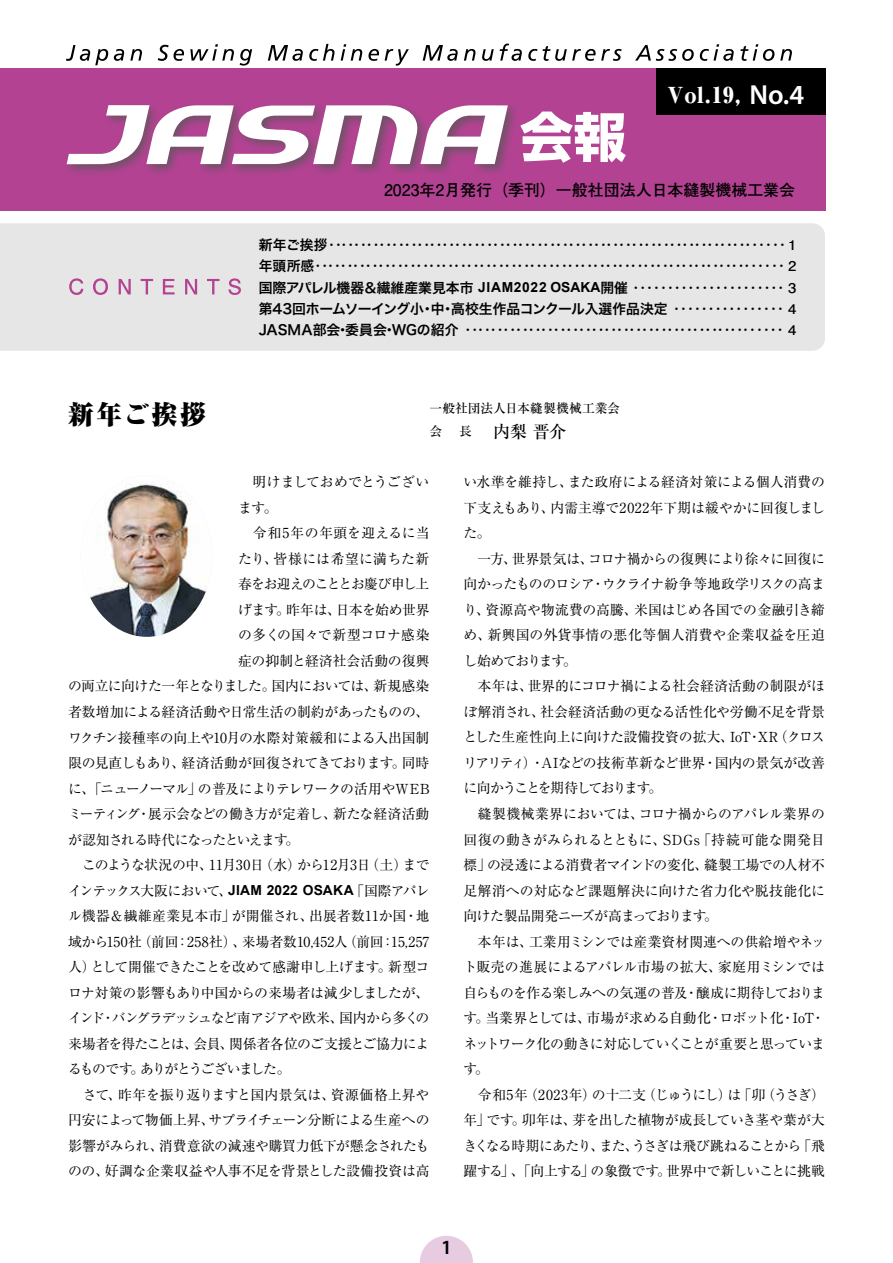
<style>
.page{position:relative;width:893px;height:1263px;background:#fff}
.page>*{position:absolute;margin:0;border:0;box-sizing:border-box;transform-origin:0 0}
.t1{font:900 25.5px "Ryumin Pro";letter-spacing:.115em;color:#000}
.t2{font:900 21.3px "Ryumin Pro";color:#fff}
.t3{font:600 20.25px "Myriad Pro";color:#000}
.t4{font:700 15.9px "Futo Go B101 Pro";color:#000}
.t5{font:13.8px/25.5px "Ryumin Pro";letter-spacing:-.025em;color:#000}
.t6{font:13.8px/21.3px "Hira Kaku Pro W6";color:#000;text-align:justify}
.t7{font:13.8px "Ryumin Pro";letter-spacing:-.005em;color:#000}
.t8{font:13.8px "Ryumin Pro";letter-spacing:-.045em;color:#000}
.t9{font:13.8px "Ryumin Pro";letter-spacing:-.05em;color:#000}
.t10{font:13.8px "Ryumin Pro";letter-spacing:-.08em;color:#000}
.t11{font:13.8px "Ryumin Pro";letter-spacing:-.09em;color:#000}
.t12{font:13.8px "Ryumin Pro";letter-spacing:-.065em;color:#000}
.t13{font:13.8px "Ryumin Pro";letter-spacing:.015em;color:#000}
.t14{font:13.8px "Ryumin Pro";letter-spacing:-.105em;color:#000}
.t15{font:13.8px "Ryumin Pro";letter-spacing:-.075em;color:#000}
.t16{font:13.8px "Ryumin Pro";letter-spacing:.025em;color:#000}
.t17{font:13.8px "Ryumin Pro";letter-spacing:.03em;color:#000}
.t18{font:13.8px "Ryumin Pro";color:#000}
.t19{font:500 12.75px/23.4px "Ryumin Pro";color:#000}
.s1{font-family:"Myriad Pro";font-weight:600;font-size:27.6px}
.s2{font-family:"Futo Go B101 Pro";font-weight:700;font-size:13.35px}
.s3{font-family:"Arial";font-weight:700}
.s4{font-size:16.95px}
</style>
<div class="page">
<div style="left:0;top:68px;width:825px;height:143px;background:#b44293"></div>
<div style="left:656px;top:68px;width:169px;height:47px;background:#000"></div>
<svg style="left:66px;top:45px;width:42px;height:20px"></svg>
<svg style="left:114px;top:49px;width:10px;height:12px"></svg>
<svg style="left:130px;top:49px;width:12px;height:12px"></svg>
<svg style="left:158px;top:45px;width:26px;height:16px"></svg>
<svg style="left:190px;top:44px;width:44px;height:17px"></svg>
<svg style="left:240px;top:49px;width:12px;height:17px"></svg>
<svg style="left:268px;top:45px;width:35px;height:16px"></svg>
<svg style="left:309px;top:44px;width:26px;height:17px"></svg>
<svg style="left:341px;top:44px;width:21px;height:17px"></svg>
<svg style="left:368px;top:49px;width:11px;height:12px"></svg>
<svg style="left:385px;top:49px;width:24px;height:17px"></svg>
<svg style="left:423px;top:45px;width:35px;height:16px"></svg>
<svg style="left:464px;top:49px;width:11px;height:12px"></svg>
<svg style="left:482px;top:49px;width:12px;height:12px"></svg>
<svg style="left:500px;top:44px;width:22px;height:17px"></svg>
<svg style="left:528px;top:46px;width:94px;height:15px"></svg>
<svg style="left:635px;top:45px;width:59px;height:16px"></svg>
<svg style="left:700px;top:44px;width:34px;height:17px"></svg>
<svg style="left:740px;top:44px;width:34px;height:17px"></svg>
<svg style="left:780px;top:49px;width:12px;height:12px"></svg>
<svg style="left:520px;top:112px;width:106px;height:51px"></svg>
<svg style="left:420px;top:1236px;width:53px;height:27px"></svg>
<div style="left:0;top:223px;width:825px;height:128px;background:#e6e6e6"></div>
<div style="left:63px;top:101px;width:456px;height:76px;background:#595757;opacity:.75"></div>
<svg style="left:67px;top:105px;width:444px;height:59px"></svg>
<svg style="left:69px;top:278px;width:14px;height:17px"></svg>
<svg style="left:93px;top:278px;width:15px;height:17px"></svg>
<svg style="left:119px;top:279px;width:12px;height:15px"></svg>
<svg style="left:141px;top:279px;width:12px;height:15px"></svg>
<svg style="left:163px;top:279px;width:12px;height:15px"></svg>
<svg style="left:185px;top:279px;width:12px;height:15px"></svg>
<svg style="left:207px;top:279px;width:13px;height:15px"></svg>
<svg style="left:228px;top:278px;width:13px;height:17px"></svg>
<img style="left:89px;top:483px;width:118px;height:154px">
<h2 class="t2" style="left:668px;top:78px;width:138px">Vol.19, <span class="s1">No.4</span></h2>
<p class="t4" style="left:384px;top:177px;width:413px">2023年2月発行（季刊）一般社団法人日本縫製機械工業会</p>
<p class="t6" style="left:259px;top:234px;width:539px">新年ご挨拶‥‥‥‥‥‥‥‥‥‥‥‥‥‥‥‥‥‥‥‥‥‥‥‥‥‥‥‥‥‥‥‥‥‥‥‥ <span class="s2">1</span>年頭所感‥‥‥‥‥‥‥‥‥‥‥‥‥‥‥‥‥‥‥‥‥‥‥‥‥‥‥‥‥‥‥‥‥‥‥‥‥ <span class="s2">2</span>国際アパレル機器＆繊維産業見本市 <span class="s3">JIAM2022 OSAKA</span>開催 ‥‥‥‥‥‥‥‥‥‥‥ <span class="s2">3</span>第43回ホームソーイング小・中・高校生作品コンクール入選作品決定 ‥‥‥‥‥‥‥‥ <span class="s2">4<br></span>JASMA部会・委員会・WGの紹介 ‥‥‥‥‥‥‥‥‥‥‥‥‥‥‥‥‥‥‥‥‥‥‥‥‥ <span class="s2">4</span></p>
<h1 class="t1" style="left:68px;top:394px;width:140px">新年ご挨拶</h1>
<p class="t19" style="left:429px;top:396px;width:192px">一般社団法人日本縫製機械工業会会　 長　 <span class="s4">内梨 晋介</span></p>
<p class="t5" style="left:238px;top:468px;width:193px">　明けましておめでとうござい</p>
<p class="t5" style="left:238px;top:494px;width:41px">ます。</p>
<p class="t16" style="left:238px;top:522px;width:193px">　令和5年の年頭を迎えるに当</p>
<p class="t17" style="left:238px;top:548px;width:193px">たり、皆様には希望に満ちた新</p>
<p class="t15" style="left:238px;top:573px;width:193px">春をお迎えのこととお慶び申し上</p>
<p class="t5" style="left:238px;top:596px;width:193px">げます。昨年は、日本を始め世界</p>
<p class="t7" style="left:238px;top:624px;width:193px">の多くの国々で新型コロナ感染</p>
<p class="t18" style="left:238px;top:650px;width:193px">症の抑制と経済社会活動の復興</p>
<p class="t8" style="left:68px;top:675px;width:363px">の両立に向けた一年となりました。国内においては、新規感染</p>
<p class="t5" style="left:68px;top:698px;width:363px">者数増加による経済活動や日常生活の制約があったものの、</p>
<p class="t5" style="left:68px;top:724px;width:363px">ワクチン接種率の向上や10月の水際対策緩和による入出国制</p>
<p class="t12" style="left:68px;top:752px;width:363px">限の見直しもあり、経済活動が回復されてきております。同時</p>
<p class="t8" style="left:68px;top:777px;width:363px">に、「ニューノーマル」の普及によりテレワークの活用やWEB</p>
<p class="t5" style="left:68px;top:800px;width:363px">ミーティング・展示会などの働き方が定着し、新たな経済活動</p>
<p class="t10" style="left:68px;top:828px;width:233px">が認知される時代になったといえます。</p>
<p class="t5" style="left:68px;top:851px;width:363px">　このような状況の中、11月30日（水）から12月3日（土）まで</p>
<p class="t10" style="left:68px;top:879px;width:363px">インテックス大阪において、<span class="s3">JIAM 2022 OSAKA</span>「国際アパレ</p>
<p class="t13" style="left:68px;top:905px;width:363px">ル機器＆繊維産業見本市」が開催され、出展者数11か国・地</p>
<p class="t7" style="left:68px;top:930px;width:363px">域から150社（前回：258社）、来場者数10,452人（前回：15,257</p>
<p class="t5" style="left:68px;top:953px;width:363px">人）として開催できたことを改めて感謝申し上げます。新型コ</p>
<p class="t5" style="left:68px;top:979px;width:363px">ロナ対策の影響もあり中国からの来場者は減少しましたが、</p>
<p class="t11" style="left:68px;top:1007px;width:363px">インド・バングラデッシュなど南アジアや欧米、国内から多くの</p>
<p class="t9" style="left:68px;top:1033px;width:363px">来場者を得たことは、会員、関係者各位のご支援とご協力によ</p>
<p class="t14" style="left:68px;top:1058px;width:224px">るものです。ありがとうございました。</p>
<p class="t7" style="left:68px;top:1084px;width:363px">　さて、昨年を振り返りますと国内景気は、資源価格上昇や</p>
<p class="t9" style="left:68px;top:1109px;width:363px">円安によって物価上昇、サプライチェーン分断による生産への</p>
<p class="t5" style="left:68px;top:1132px;width:363px">影響がみられ、消費意欲の減速や購買力低下が懸念されたも</p>
<p class="t5" style="left:68px;top:1157px;width:363px">のの、好調な企業収益や人事不足を背景とした設備投資は高</p>
<p class="t5" style="left:463px;top:468px;width:363px">い水準を維持し、また政府による経済対策による個人消費の下支えもあり、内需主導で2022年下期は緩やかに回復しました。<br>　一方、世界景気は、コロナ禍からの復興により徐々に回復に向かったもののロシア・ウクライナ紛争等地政学リスクの高まり、資源高や物流費の高騰、米国はじめ各国での金融引き締め、新興国の外貨事情の悪化等個人消費や企業収益を圧迫し始めております。<br>　本年は、世界的にコロナ禍による社会経済活動の制限がほぼ解消され、社会経済活動の更なる活性化や労働不足を背景とした生産性向上に向けた設備投資の拡大、IoT・XR（クロスリアリティ）・AIなどの技術革新など世界・国内の景気が改善に向かうことを期待しております。<br>　縫製機械業界においては、コロナ禍からのアパレル業界の回復の動きがみられるとともに、SDGs「持続可能な開発目標」の浸透による消費者マインドの変化、縫製工場での人材不足解消への対応など課題解決に向けた省力化や脱技能化に向けた製品開発ニーズが高まっております。<br>　本年は、工業用ミシンでは産業資材関連への供給増やネット販売の進展によるアパレル市場の拡大、家庭用ミシンでは自らものを作る楽しみへの気運の普及・醸成に期待しております。当業界としては、市場が求める自動化・ロボット化・IoT・ネットワーク化の動きに対応していくことが重要と思っています。<br>　令和5年（2023年）の十二支（じゅうにし）は「卯（うさぎ）年」です。卯年は、芽を出した植物が成長していき茎や葉が大きくなる時期にあたり、また、うさぎは飛び跳ねることから「飛躍する」、「向上する」の象徴です。世界中で新しいことに挑戦</p>
<h3 class="t3" style="left:441px;top:1234px;width:12px">1</h3>
</div>
